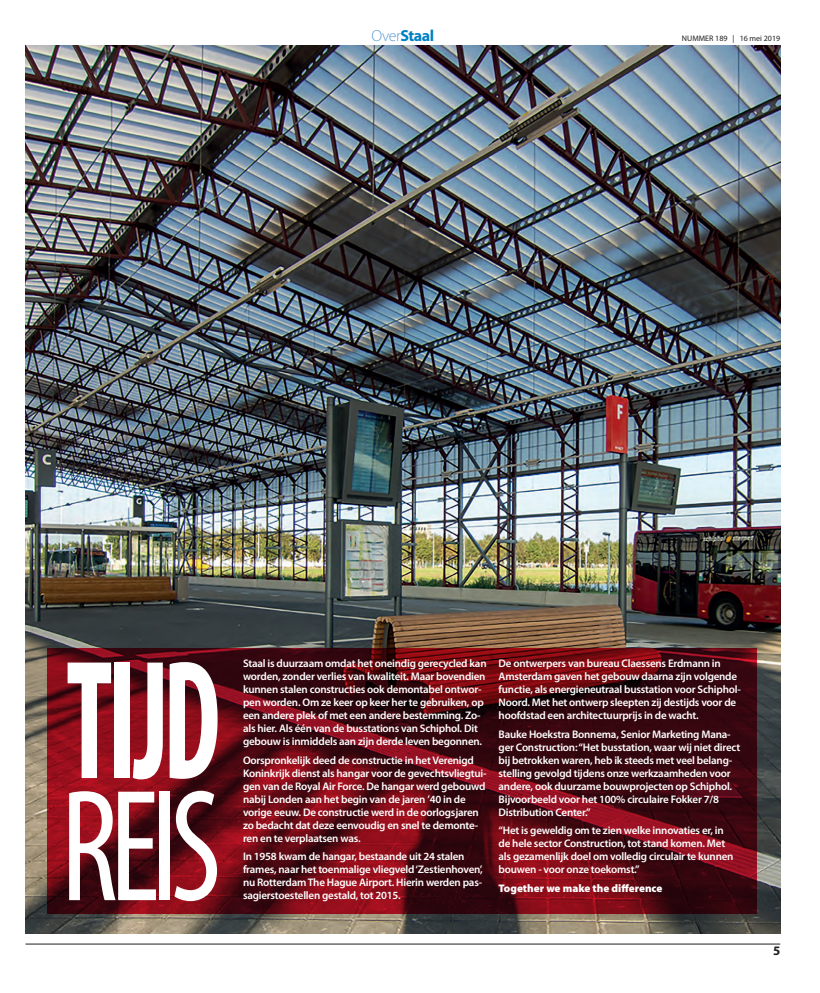
<style>
.page{position:relative;width:820px;height:993px;background:#fff}
.page>*{position:absolute;margin:0;border:0;box-sizing:border-box;transform-origin:0 0}
.t1{font:700 condensed 171.1px "Myriad Pro";color:#fff;scale:.69 1}
.t2{font:condensed 160.7px "Myriad Pro";color:#fff;scale:.87 1}
.t3{font:700 16px "Myriad Pro";letter-spacing:-.03em;color:#0080c5}
.t4{font:700 13px "Myriad Pro";color:#231f20}
.t5{font:600 11px/13px "Myriad Pro";letter-spacing:-.02em;color:#fff}
.t6{font:900 11px "Myriad Pro";color:#fff}
.t7{font:8px "Myriad Pro";color:#231f20}
.s1{font-weight:300;color:#5a9bd3}
</style>
<div class="page">
<hr style="left:26px;top:943px;width:754px;height:1px;background:#231f20">
<img style="left:26px;top:46px;width:754px;height:887px">
<svg style="left:47px;top:647px;width:709px;height:266px;background:#5c0913"></svg>
<h3 class="t3" style="left:371px;top:27px;width:64px"><span class="s1">Over</span>Staal</h3>
<p class="t7" style="left:681px;top:34px;width:100px">NUMMER 189 | 16 mei 2019</p>
<p class="t1" style="left:66px;top:626px;width:225px">TIJD</p>
<p class="t2" style="left:61px;top:759px;width:186px">REIS</p>
<p class="t5" style="left:243px;top:656px;width:245px">Staal is duurzaam omdat het oneindig gerecycled kan worden, zonder verlies van kwaliteit. Maar bovendien kunnen stalen constructies ook demontabel ontwor&shy;pen worden. Om ze keer op keer her te gebruiken, op een andere plek of met een andere bestemming. Zo&shy;als hier. Als één van de busstations van Schiphol. Dit gebouw is inmiddels aan zijn derde leven begonnen.</p>
<p class="t5" style="left:243px;top:753px;width:245px">Oorspronkelijk deed de constructie in het Verenigd Koninkrijk dienst als hangar voor de gevechtsvliegtui&shy;gen van de Royal Air Force. De hangar werd gebouwd nabij Londen aan het begin van de jaren ’40 in de vorige eeuw. De constructie werd in de oorlogsjaren zo bedacht dat deze eenvoudig en snel te demonte&shy;ren en te verplaatsen was.</p>
<p class="t5" style="left:243px;top:849px;width:241px">In 1958 kwam de hangar, bestaande uit 24 stalen frames, naar het toenmalige vliegveld ‘Zestienhoven’, nu Rotterdam The Hague Airport. Hierin werden pas&shy;sagierstoestellen gestald, tot 2015.</p>
<p class="t5" style="left:498px;top:656px;width:244px">De ontwerpers van bureau Claessens Erdmann in Amsterdam gaven het gebouw daarna zijn volgende functie, als energieneutraal busstation voor Schiphol-Noord. Met het ontwerp sleepten zij destijds voor de hoofdstad een architectuurprijs in de wacht.</p>
<p class="t5" style="left:498px;top:727px;width:243px">Bauke Hoekstra Bonnema, Senior Marketing Mana&shy;ger Construction: “Het busstation, waar wij niet direct bij betrokken waren, heb ik steeds met veel belang&shy;stelling gevolgd tijdens onze werkzaamheden voor andere, ook duurzame bouwprojecten op Schiphol.<br>Bijvoorbeeld voor het 100% circulaire Fokker 7/8<br>Distribution Center.”</p>
<p class="t5" style="left:498px;top:823px;width:236px">“Het is geweldig om te zien welke innovaties er, in de hele sector Construction, tot stand komen. Met als gezamenlijk doel om volledig circulair te kunnen bouwen - voor onze toekomst.”</p>
<p class="t6" style="left:498px;top:881px;width:165px">Together we make the difference</p>
<p class="t4" style="left:772px;top:943px;width:9px">5</p>
</div>
